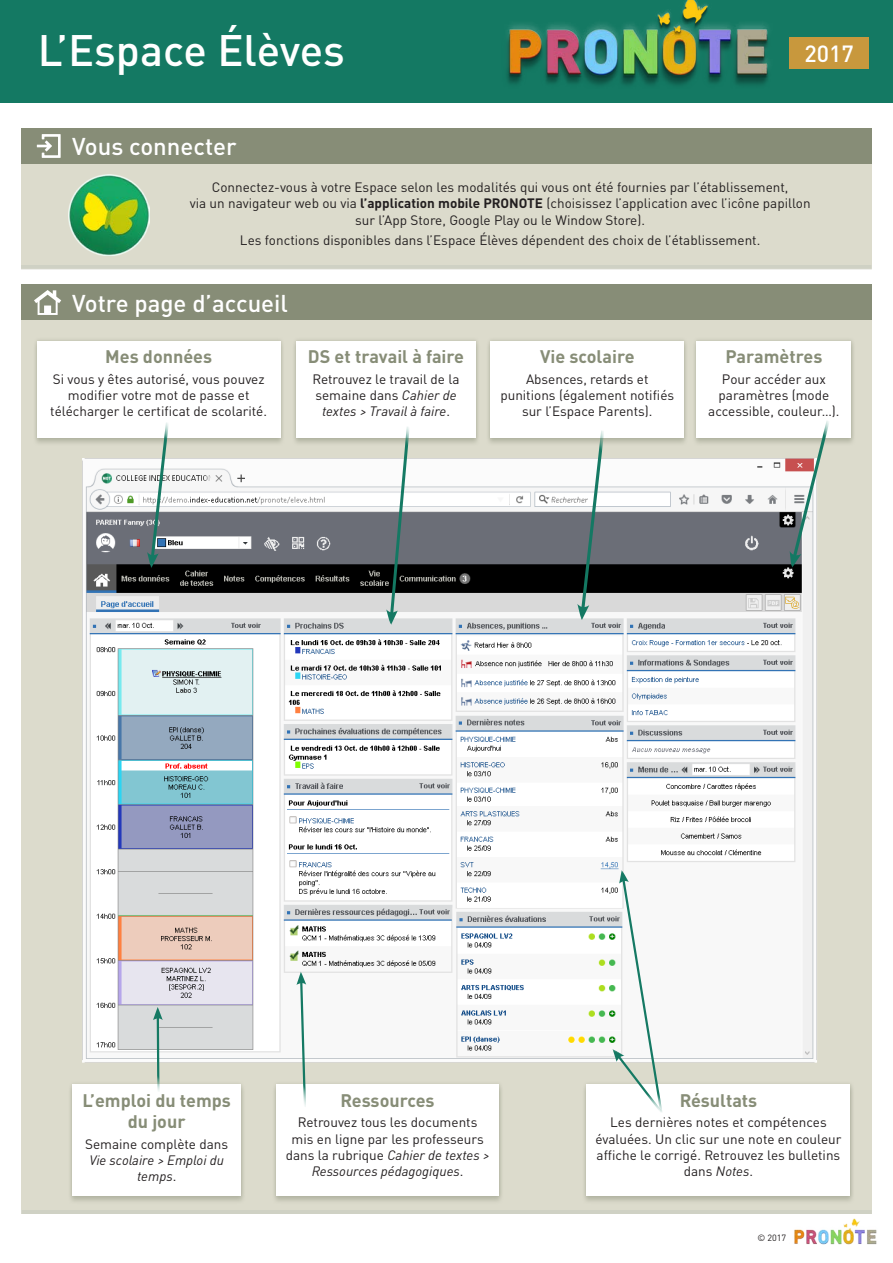
<style>
.page{position:relative;width:893px;height:1263px;background:#fff}
.page>*{position:absolute;margin:0;border:0;box-sizing:border-box;transform-origin:0 0}
.t1{font:500 43.5px "DINOT";color:#fff}
.Titre_bloc{font:500 24px "DINOT";color:#fff}
.t2{font:500 23.1px "DINOT";color:#fff}
.Titre_Bloc{font:700 18px/21.6px "DINOT";color:#878d77;text-align:center}
.Texte_Bloc{font:13.5px/16.2px "DINOT";color:#231f20;text-align:center}
.Texte_Bloc-2{font:italic 13.5px/16.2px "DINOT";color:#231f20;text-align:center}
.t3{font:9px "DINOT";color:#231f20}
.s1{font-weight:700}
.s2{font-style:italic}
.s3{font-style:normal}
</style>
<div class="page">
<div style="left:21px;top:128px;width:851px;height:36px;background:#878d77"></div>
<div style="left:21px;top:320px;width:851px;height:890px;background:#dcdbcc"></div>
<div style="left:21px;top:285px;width:851px;height:35px;background:#878d77"></div>
<div style="left:21px;top:168px;width:851px;height:101px;background:#cfd1c4"></div>
<div style="left:21px;top:164px;width:851px;height:101px;background:#dcdbcc"></div>
<img style="left:82px;top:458px;width:735px;height:605px">
<svg style="left:34px;top:290px;width:27px;height:25px"></svg>
<svg style="left:37px;top:134px;width:24px;height:24px"></svg>
<div style="left:0;top:0;width:893px;height:103px;background:#147963"></div>
<img style="left:507px;top:23px;width:261px;height:62px">
<img style="left:654px;top:0;width:62px;height:42px">
<div style="left:789px;top:38px;width:80px;height:31px;background:#c8983d"></div>
<img style="left:794px;top:1218px;width:83px;height:27px">
<img style="left:69px;top:175px;width:80px;height:81px">
<div style="left:68px;top:1084px;width:177px;height:120px;background:#878d77;opacity:.4"></div>
<div style="left:69px;top:1081px;width:176px;height:118px;background:#878d77;opacity:.3"></div>
<div style="left:72px;top:1084px;width:169px;height:112px;background:#fff"></div>
<div style="left:272px;top:1084px;width:232px;height:120px;background:#878d77;opacity:.4"></div>
<div style="left:273px;top:1081px;width:230px;height:118px;background:#878d77;opacity:.3"></div>
<div style="left:276px;top:1084px;width:223px;height:112px;background:#fff"></div>
<div style="left:582px;top:1084px;width:272px;height:120px;background:#878d77;opacity:.4"></div>
<div style="left:583px;top:1081px;width:271px;height:118px;background:#878d77;opacity:.3"></div>
<div style="left:587px;top:1084px;width:263px;height:112px;background:#fff"></div>
<svg style="left:296px;top:971px;width:11px;height:136px"></svg>
<svg style="left:153px;top:1007px;width:10px;height:84px"></svg>
<div style="left:292px;top:340px;width:189px;height:106px;background:#d2d1c2"></div>
<div style="left:293px;top:338px;width:186px;height:103px;background:#878d77;opacity:.3"></div>
<div style="left:296px;top:341px;width:180px;height:96px;background:#fff"></div>
<div style="left:486px;top:340px;width:202px;height:106px;background:#d2d1c2"></div>
<div style="left:487px;top:338px;width:200px;height:103px;background:#878d77;opacity:.3"></div>
<div style="left:491px;top:341px;width:193px;height:96px;background:#fff"></div>
<svg style="left:577px;top:431px;width:29px;height:190px"></svg>
<svg style="left:386px;top:427px;width:25px;height:199px"></svg>
<div style="left:32px;top:340px;width:253px;height:106px;background:#d2d1c2"></div>
<div style="left:33px;top:338px;width:251px;height:103px;background:#878d77;opacity:.3"></div>
<div style="left:37px;top:341px;width:243px;height:96px;background:#fff"></div>
<svg style="left:147px;top:422px;width:24px;height:146px"></svg>
<svg style="left:612px;top:870px;width:52px;height:242px"></svg>
<div style="left:692px;top:340px;width:164px;height:106px;background:#d2d1c2"></div>
<div style="left:693px;top:338px;width:162px;height:103px;background:#878d77;opacity:.3"></div>
<div style="left:697px;top:341px;width:154px;height:96px;background:#fff"></div>
<svg style="left:790px;top:421px;width:42px;height:147px"></svg>
<h1 class="t1" style="left:38px;top:22px;width:309px">L’Espace Élèves</h1>
<p class="Titre_bloc" style="left:72px;top:131px;width:166px">Vous connecter</p>
<h3 class="t2" style="left:804px;top:39px;width:51px">2017</h3>
<p class="Texte_Bloc" style="left:190px;top:179px;width:622px">Connectez-vous à votre Espace selon les modalités qui vous ont été fournies par l’établissement,<br>via un navigateur web ou via <span class="s1">l’application mobile PRONOTE</span> (choisissez l’application avec l’icône papillon sur l’App Store, Google Play ou le Window Store).</p>
<p class="Texte_Bloc" style="left:240px;top:232px;width:522px">Les fonctions disponibles dans l’Espace Élèves dépendent des choix de l’établissement.</p>
<p class="Titre_bloc" style="left:72px;top:288px;width:217px">Votre page d’accueil</p>
<p class="Titre_Bloc" style="left:105px;top:345px;width:108px">Mes données</p>
<p class="Texte_Bloc" style="left:50px;top:370px;width:218px">Si vous y êtes autorisé, vous pouvez modifier votre mot de passe et télécharger le certificat de scolarité.</p>
<p class="Titre_Bloc" style="left:308px;top:345px;width:158px">DS et travail à faire</p>
<p class="Texte_Bloc" style="left:313px;top:370px;width:148px">Retrouvez le travail de la semaine dans <span class="s2">Cahier de textes &gt; Travail à faire</span>.</p>
<p class="Titre_Bloc" style="left:540px;top:345px;width:96px">Vie scolaire</p>
<p class="Texte_Bloc" style="left:500px;top:370px;width:175px">Absences, retards et punitions (également notifiés sur l’Espace Parents).</p>
<p class="Titre_Bloc" style="left:725px;top:345px;width:98px">Paramètres</p>
<p class="Texte_Bloc" style="left:708px;top:370px;width:133px">Pour accéder aux paramètres (mode accessible, couleur…).</p>
<p class="Titre_Bloc" style="left:82px;top:1089px;width:150px">L’emploi du temps du jour</p>
<p class="Texte_Bloc-2" style="left:85px;top:1135px;width:145px"><span class="s3">Semaine complète dans<br></span>Vie scolaire &gt; Emploi du temps<span class="s3">.</span></p>
<p class="Titre_Bloc" style="left:341px;top:1089px;width:96px">Ressources</p>
<p class="Texte_Bloc" style="left:286px;top:1114px;width:205px">Retrouvez tous les documents mis en ligne par les professeurs dans la rubrique <span class="s2">Cahier de textes &gt;<br>Ressources pédagogiques</span>.</p>
<p class="Titre_Bloc" style="left:680px;top:1089px;width:79px">Résultats</p>
<p class="Texte_Bloc" style="left:595px;top:1114px;width:247px">Les dernières notes et compétences évaluées. Un clic sur une note en couleur affiche le corrigé. Retrouvez les bulletins dans <span class="s2">Notes</span>.</p>
<p class="t3" style="left:757px;top:1232px;width:30px">© 2017</p>
</div>
